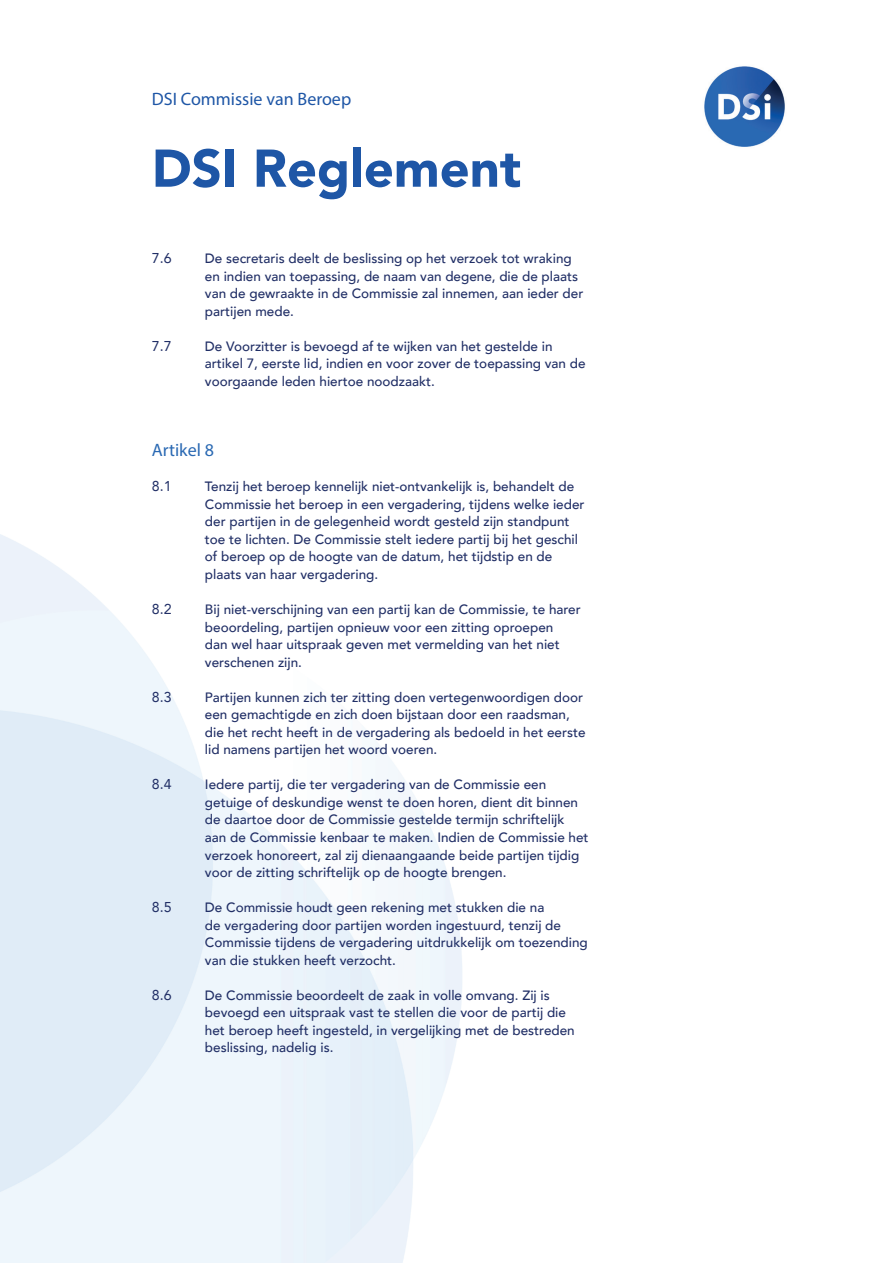
<style>
.page{position:relative;width:893px;height:1263px;background:#fff}
.page>*{position:absolute;margin:0;border:0;box-sizing:border-box;transform-origin:0 0}
.t1{font:900 52.5px "Avenir LT";color:#1e56a6}
.t2{font:18px "Myriad Pro";color:#1e56a6}
.t3{font:18px "Myriad Pro";color:#2a69b3}
.t4{font:14.25px "Avenir LT";color:#212f66}
.t5{font:500 13.5px/17.5px "Avenir";color:#212f66}
</style>
<div class="page">
<img style="left:704px;top:66px;width:81px;height:81px">
<h2 class="t2" style="left:152px;top:88px;width:201px">DSI Commissie van Beroep</h2>
<h1 class="t1" style="left:152px;top:137px;width:371px">DSI Reglement</h1>
<p class="t4" style="left:152px;top:250px;width:21px">7.6</p>
<p class="t4" style="left:152px;top:338px;width:21px">7.7</p>
<p class="t5" style="left:205px;top:249px;width:380px">De secretaris deelt de beslissing op het verzoek tot wraking en indien van toepassing, de naam van degene, die de plaats van de gewraakte in de Commissie zal innemen, aan ieder der partijen mede.</p>
<p class="t5" style="left:205px;top:337px;width:382px">De Voorzitter is bevoegd af te wijken van het gestelde in artikel 7, eerste lid, indien en voor zover de toepassing van de voorgaande leden hiertoe noodzaakt.</p>
<h2 class="t3" style="left:152px;top:439px;width:64px">Artikel 8</h2>
<p class="t4" style="left:152px;top:478px;width:21px">8.1</p>
<p class="t4" style="left:152px;top:601px;width:21px">8.2</p>
<p class="t4" style="left:152px;top:688px;width:21px">8.3</p>
<p class="t4" style="left:152px;top:776px;width:21px">8.4</p>
<p class="t4" style="left:152px;top:899px;width:21px">8.5</p>
<p class="t4" style="left:152px;top:987px;width:21px">8.6</p>
<p class="t5" style="left:205px;top:477px;width:381px">Tenzij het beroep kennelijk niet-ontvankelijk is, behandelt de Commissie het beroep in een vergadering, tijdens welke ieder der partijen in de gelegenheid wordt gesteld zijn standpunt toe te lichten. De Commissie stelt iedere partij bij het geschil of beroep op de hoogte van de datum, het tijdstip en de plaats van haar vergadering.</p>
<p class="t5" style="left:205px;top:600px;width:377px">Bij niet-verschijning van een partij kan de Commissie, te harer beoordeling, partijen opnieuw voor een zitting oproepen<br>dan wel haar uitspraak geven met vermelding van het niet verschenen zijn.</p>
<p class="t5" style="left:205px;top:687px;width:382px">Partijen kunnen zich ter zitting doen vertegenwoordigen door een gemachtigde en zich doen bijstaan door een raadsman, die het recht heeft in de vergadering als bedoeld in het eerste lid namens partijen het woord voeren.</p>
<p class="t5" style="left:205px;top:775px;width:385px">Iedere partij, die ter vergadering van de Commissie een getuige of deskundige wenst te doen horen, dient dit binnen de daartoe door de Commissie gestelde termijn schriftelijk aan de Commissie kenbaar te maken. Indien de Commissie het verzoek honoreert, zal zij dienaangaande beide partijen tijdig voor de zitting schriftelijk op de hoogte brengen.</p>
<p class="t5" style="left:205px;top:898px;width:384px">De Commissie houdt geen rekening met stukken die na<br>de vergadering door partijen worden ingestuurd, tenzij de Commissie tijdens de vergadering uitdrukkelijk om toezending van die stukken heeft verzocht.</p>
<p class="t5" style="left:205px;top:986px;width:371px">De Commissie beoordeelt de zaak in volle omvang. Zij is bevoegd een uitspraak vast te stellen die voor de partij die het beroep heeft ingesteld, in vergelijking met de bestreden beslissing, nadelig is.</p>
</div>
